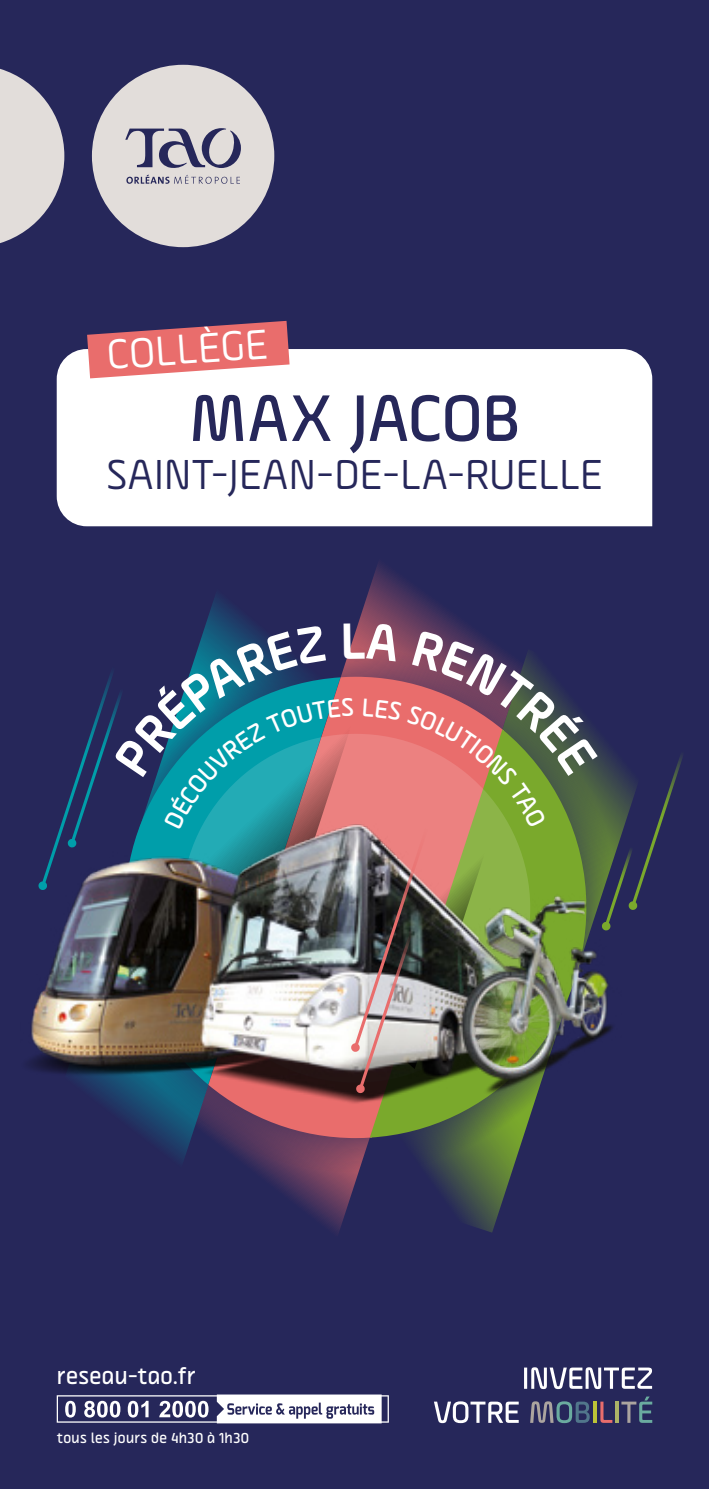
<style>
.page{position:relative;width:709px;height:1489px;background:#fff}
.page>*{position:absolute;margin:0;border:0;box-sizing:border-box;transform-origin:0 0}
.t1{font:500 62.5px "Alpineo";letter-spacing:.005em;color:#26275a}
.t2{font:40px "Alpineo";letter-spacing:.01em;color:#26275a}
.t3{font:40px "Alpineo";color:#fff}
.t4{font:500 21.75px "Alpineo";letter-spacing:.015em;color:#fff}
.t5{font:500 13.75px "Alpineo";letter-spacing:.025em;color:#fff}
</style>
<div class="page">
<div style="left:0;top:0;width:709px;height:1488px;background:#26275a"></div>
<svg style="left:434px;top:1144px;width:87px;height:88px"></svg>
<svg style="left:284px;top:526px;width:267px;height:69px"></svg>
<svg style="left:268px;top:1173px;width:86px;height:60px"></svg>
<svg style="left:284px;top:571px;width:77px;height:24px"></svg>
<svg style="left:78px;top:632px;width:555px;height:555px"></svg>
<img style="left:28px;top:993px;width:525px;height:151px">
<svg style="left:38px;top:880px;width:10px;height:10px"></svg>
<svg style="left:355px;top:1083px;width:10px;height:10px"></svg>
<img style="left:430px;top:881px;width:191px;height:223px">
<svg style="left:604px;top:746px;width:79px;height:180px"></svg>
<svg style="left:601px;top:921px;width:10px;height:9px"></svg>
<div style="left:92px;top:65px;width:182px;height:182px;background:#e2ddda;border-radius:50%"></div>
<svg style="left:0;top:69px;width:64px;height:174px"></svg>
<svg style="left:125px;top:128px;width:116px;height:56px"></svg>
<div style="left:57px;top:349px;width:595px;height:177px;background:#fff"></div>
<svg style="left:87px;top:321px;width:202px;height:57px;background:#d3757b"></svg>
<svg style="left:621px;top:1396px;width:31px;height:26px"></svg>
<hr style="left:615px;top:1401px;width:3px;height:21px;background:#acb367">
<svg style="left:600px;top:1401px;width:12px;height:21px"></svg>
<hr style="left:593px;top:1401px;width:3px;height:21px;background:#bcc337">
<svg style="left:530px;top:1401px;width:59px;height:21px"></svg>
<svg style="left:434px;top:1401px;width:84px;height:21px"></svg>
<svg style="left:524px;top:1367px;width:128px;height:21px"></svg>
<svg style="left:57px;top:1394px;width:332px;height:29px"></svg>
<img style="left:41px;top:595px;width:556px;height:494px">
<p class="t3" style="left:106px;top:332px;width:162px;rotate:-4deg">COLLÈGE</p>
<h1 class="t1" style="left:189px;top:383px;width:333px">MAX JACOB</h1>
<p class="t2" style="left:106px;top:452px;width:498px">SAINT-JEAN-DE-LA-RUELLE</p>
<p class="t4" style="left:57px;top:1363px;width:140px">reseau-tao.fr</p>
<p class="t5" style="left:57px;top:1429px;width:194px">tous les jours de 4h30 à 1h30</p>
</div>
